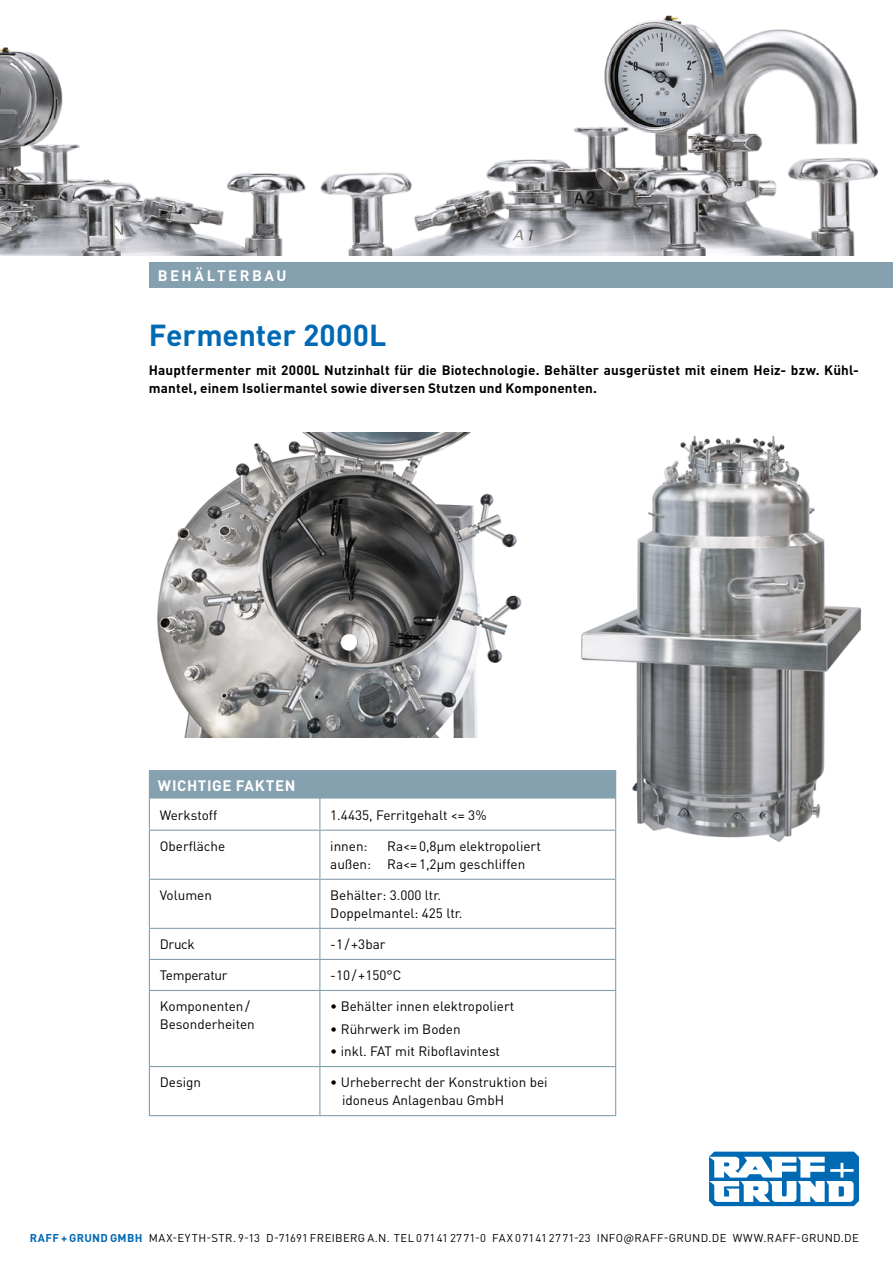
<style>
.page{position:relative;width:893px;height:1263px;background:#fff}
.page>*{position:absolute;margin:0;border:0;box-sizing:border-box;transform-origin:0 0}
.t1{font:700 30px "DIN Pro";letter-spacing:-.005em;color:#0069b4}
.t2{font:700 15px "DIN Pro";letter-spacing:.04em;color:#fff}
.t3{font:700 15px "DIN Pro";letter-spacing:.17em;color:#fff}
.t4{font:13.5px/18px "DIN Pro";color:#000}
.t5{font:700 13.5px/18px "DIN Pro";letter-spacing:.01em;color:#000}
.t6{font:13.5px "DIN Pro";letter-spacing:-.02em;color:#000}
.t7{font:11.25px "DIN Pro";letter-spacing:.03em;color:#000}
.s1{font-weight:700;color:#0069b4}
</style>
<div class="page">
<div style="left:149px;top:262px;width:744px;height:26px;background:#85a0af"></div>
<img style="left:320px;top:15px;width:559px;height:240px">
<img style="left:0;top:47px;width:306px;height:208px">
<img style="left:157px;top:433px;width:365px;height:305px">
<img style="left:581px;top:435px;width:280px;height:426px">
<svg style="left:150px;top:800px;width:465px;height:315px"></svg>
<hr style="left:320px;top:798px;width:295px;height:2px;background:#fff">
<hr style="left:149px;top:770px;width:171px;height:1px;background:#85a0af">
<hr style="left:320px;top:770px;width:296px;height:1px;background:#85a0af">
<div style="left:149px;top:771px;width:467px;height:28px;background:#85a0af"></div>
<hr style="left:149px;top:799px;width:1px;height:31px;background:#85a0af">
<hr style="left:319px;top:799px;width:1px;height:31px;background:#85a0af">
<hr style="left:615px;top:799px;width:1px;height:31px;background:#85a0af">
<hr style="left:149px;top:831px;width:1px;height:48px;background:#85a0af">
<hr style="left:149px;top:830px;width:171px;height:1px;background:#85a0af">
<hr style="left:320px;top:830px;width:296px;height:1px;background:#85a0af">
<hr style="left:319px;top:831px;width:1px;height:48px;background:#85a0af">
<hr style="left:615px;top:831px;width:1px;height:48px;background:#85a0af">
<hr style="left:149px;top:880px;width:1px;height:48px;background:#85a0af">
<hr style="left:149px;top:879px;width:171px;height:1px;background:#85a0af">
<hr style="left:320px;top:879px;width:296px;height:1px;background:#85a0af">
<hr style="left:319px;top:880px;width:1px;height:48px;background:#85a0af">
<hr style="left:615px;top:880px;width:1px;height:48px;background:#85a0af">
<hr style="left:149px;top:929px;width:1px;height:30px;background:#85a0af">
<hr style="left:149px;top:928px;width:171px;height:1px;background:#85a0af">
<hr style="left:320px;top:928px;width:296px;height:1px;background:#85a0af">
<hr style="left:319px;top:929px;width:1px;height:30px;background:#85a0af">
<hr style="left:615px;top:929px;width:1px;height:30px;background:#85a0af">
<hr style="left:149px;top:960px;width:1px;height:30px;background:#85a0af">
<hr style="left:149px;top:991px;width:1px;height:75px;background:#85a0af">
<hr style="left:149px;top:959px;width:171px;height:1px;background:#85a0af">
<hr style="left:320px;top:959px;width:296px;height:1px;background:#85a0af">
<hr style="left:319px;top:960px;width:1px;height:30px;background:#85a0af">
<hr style="left:615px;top:960px;width:1px;height:30px;background:#85a0af">
<hr style="left:319px;top:991px;width:1px;height:75px;background:#85a0af">
<hr style="left:615px;top:991px;width:1px;height:75px;background:#85a0af">
<hr style="left:149px;top:990px;width:171px;height:1px;background:#85a0af">
<hr style="left:320px;top:990px;width:296px;height:1px;background:#85a0af">
<hr style="left:149px;top:1067px;width:1px;height:48px;background:#85a0af">
<hr style="left:149px;top:1066px;width:171px;height:1px;background:#85a0af">
<hr style="left:320px;top:1066px;width:296px;height:1px;background:#85a0af">
<hr style="left:319px;top:1067px;width:1px;height:48px;background:#85a0af">
<hr style="left:615px;top:1067px;width:1px;height:48px;background:#85a0af">
<hr style="left:149px;top:1115px;width:171px;height:1px;background:#85a0af">
<hr style="left:320px;top:1115px;width:296px;height:1px;background:#85a0af">
<svg style="left:709px;top:1151px;width:150px;height:55px"></svg>
<p class="t3" style="left:158px;top:265px;width:130px">BEHÄLTERBAU</p>
<h1 class="t1" style="left:149px;top:315px;width:239px">Fermenter 2000L</h1>
<p class="t5" style="left:149px;top:361px;width:712px">Hauptfermenter mit 2000L Nutzinhalt für die Biotechnologie. Behälter ausgerüstet mit einem Heiz- bzw. Kühl&shy;mantel, einem Isoliermantel sowie diversen Stutzen und Komponenten.</p>
<p class="t2" style="left:158px;top:775px;width:139px">WICHTIGE FAKTEN</p>
<p class="t4" style="left:160px;top:805px;width:59px">Werkstoff</p>
<p class="t4" style="left:330px;top:805px;width:158px">1.4435, Ferritgehalt &lt;= 3%</p>
<p class="t4" style="left:160px;top:836px;width:67px">Oberfläche</p>
<p class="t4" style="left:330px;top:836px;width:39px">innen:</p>
<p class="t4" style="left:330px;top:836px;width:212px;text-indent:57px">Ra&lt;=0,8µm elektropoliert außen: Ra&lt;=1,2µm geschliffen</p>
<p class="t4" style="left:160px;top:885px;width:54px">Volumen</p>
<p class="t4" style="left:330px;top:885px;width:134px">Behälter: 3.000 ltr.<br>Doppelmantel: 425 ltr.</p>
<p class="t4" style="left:160px;top:934px;width:37px">Druck</p>
<p class="t4" style="left:330px;top:934px;width:57px">-1/+3bar</p>
<p class="t6" style="left:160px;top:966px;width:69px">Temperatur</p>
<p class="t4" style="left:330px;top:966px;width:73px">-10/+150°C</p>
<p class="t4" style="left:160px;top:997px;width:97px">Komponenten/<br>Besonderheiten</p>
<p class="t4" style="left:330px;top:997px;width:186px">• Behälter innen elektropoliert</p>
<p class="t4" style="left:330px;top:1019px;width:132px">• Rührwerk im Boden</p>
<p class="t4" style="left:330px;top:1042px;width:171px">• inkl. FAT mit Riboflavintest</p>
<p class="t4" style="left:160px;top:1073px;width:43px">Design</p>
<p class="t4" style="left:342px;top:1073px;width:207px;text-indent:-12px">• Urheberrecht der Konstruktion bei idoneus Anlagenbau GmbH</p>
<p class="t7" style="left:30px;top:1230px;width:831px"><span class="s1">RAFF + GRUND GMBH</span> MAX-EYTH-STR. 9-13 D-71691 FREIBERG A.N. TEL 07141 2771-0 FAX 07141 2771-23 INFO@RAFF-GRUND.DE WWW.RAFF-GRUND.DE</p>
</div>
